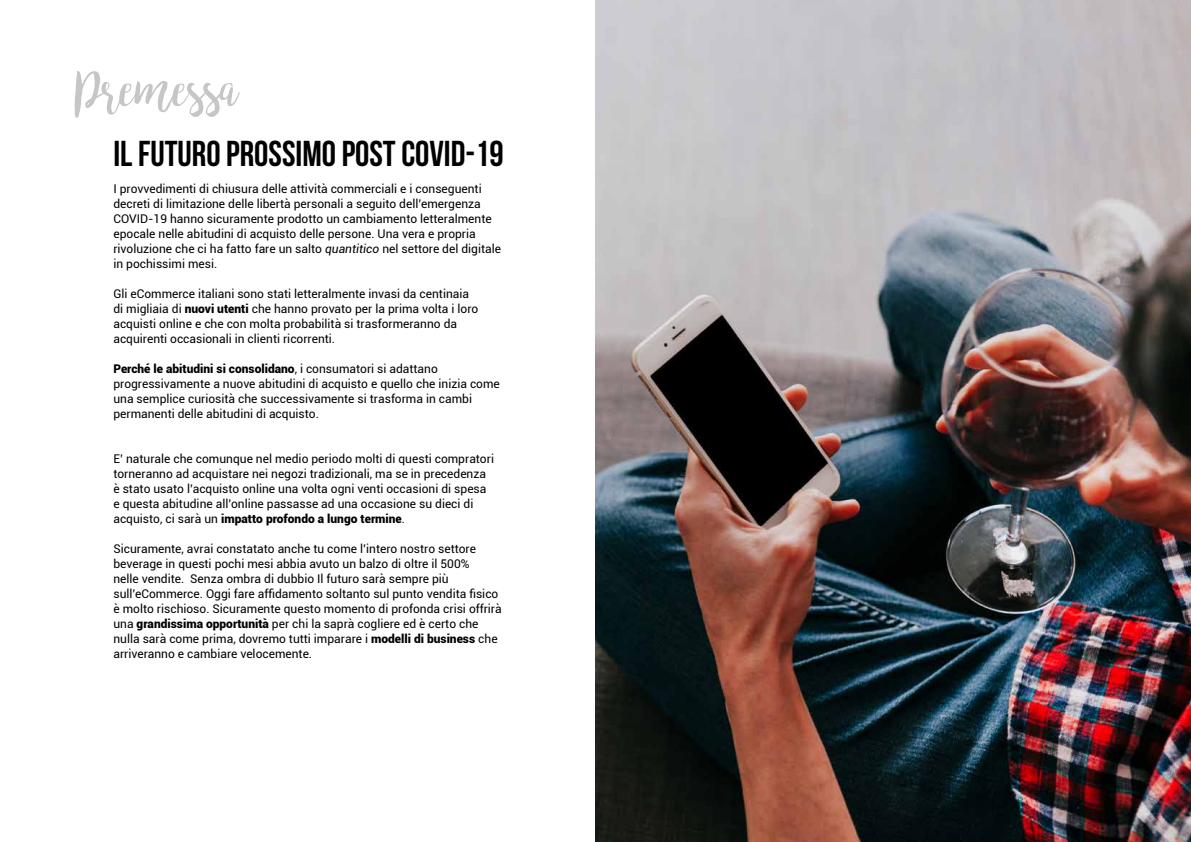
<style>
.page{position:relative;width:1191px;height:842px;background:#fff}
.page>*{position:absolute;margin:0;border:0;box-sizing:border-box;transform-origin:0 0}
.t1{font:51px "bromello";color:#c6c6c6}
.t2{font:36px "Bebas Neue";color:#000}
.t3{font:12px/15px "Roboto";color:#000}
.s1{font-style:italic}
.s2{font-weight:900}
</style>
<div class="page">
<img style="left:595px;top:0;width:596px;height:842px">
<h1 class="t1" style="left:75px;top:59px;width:165px">Premessa</h1>
<h2 class="t2" style="left:113px;top:134px;width:392px">IL FUTURO PROSSIMO POST COVID-19</h2>
<p class="t3" style="left:113px;top:181px;width:389px">I provvedimenti di chiusura delle attività commerciali e i conseguenti decreti di limitazione delle libertà personali a seguito dell’emergenza COVID-19 hanno sicuramente prodotto un cambiamento letteralmente epocale nelle abitudini di acquisto delle persone. Una vera e propria rivoluzione che ci ha fatto fare un salto <span class="s1">quantitico</span> nel settore del digitale in pochissimi mesi.</p>
<p class="t3" style="left:113px;top:286px;width:366px">Gli eCommerce italiani sono stati letteralmente invasi da centinaia di migliaia di <span class="s2">nuovi utenti</span> che hanno provato per la prima volta i loro acquisti online e che con molta probabilità si trasformeranno da acquirenti occasionali in clienti ricorrenti.</p>
<p class="t3" style="left:113px;top:361px;width:388px"><span class="s2">Perché le abitudini si consolidano</span>, i consumatori si adattano progressivamente a nuove abitudini di acquisto e quello che inizia come una semplice curiosità che successivamente si trasforma in cambi permanenti delle abitudini di acquisto.</p>
<p class="t3" style="left:113px;top:451px;width:382px">E’ naturale che comunque nel medio periodo molti di questi compratori torneranno ad acquistare nei negozi tradizionali, ma se in precedenza è stato usato l’acquisto online una volta ogni venti occasioni di spesa e questa abitudine all’online passasse ad una occasione su dieci di acquisto, ci sarà un <span class="s2">impatto profondo a lungo termine</span>.</p>
<p class="t3" style="left:113px;top:541px;width:390px">Sicuramente, avrai constatato anche tu come l’intero nostro settore beverage in questi pochi mesi abbia avuto un balzo di oltre il 500%<br>nelle vendite. Senza ombra di dubbio Il futuro sarà sempre più sull’eCommerce. Oggi fare affidamento soltanto sul punto vendita fisico è molto rischioso. Sicuramente questo momento di profonda crisi offrirà una <span class="s2">grandissima opportunità</span> per chi la saprà cogliere ed è certo che nulla sarà come prima, dovremo tutti imparare i <span class="s2">modelli di business</span> che arriveranno e cambiare velocemente.</p>
</div>
